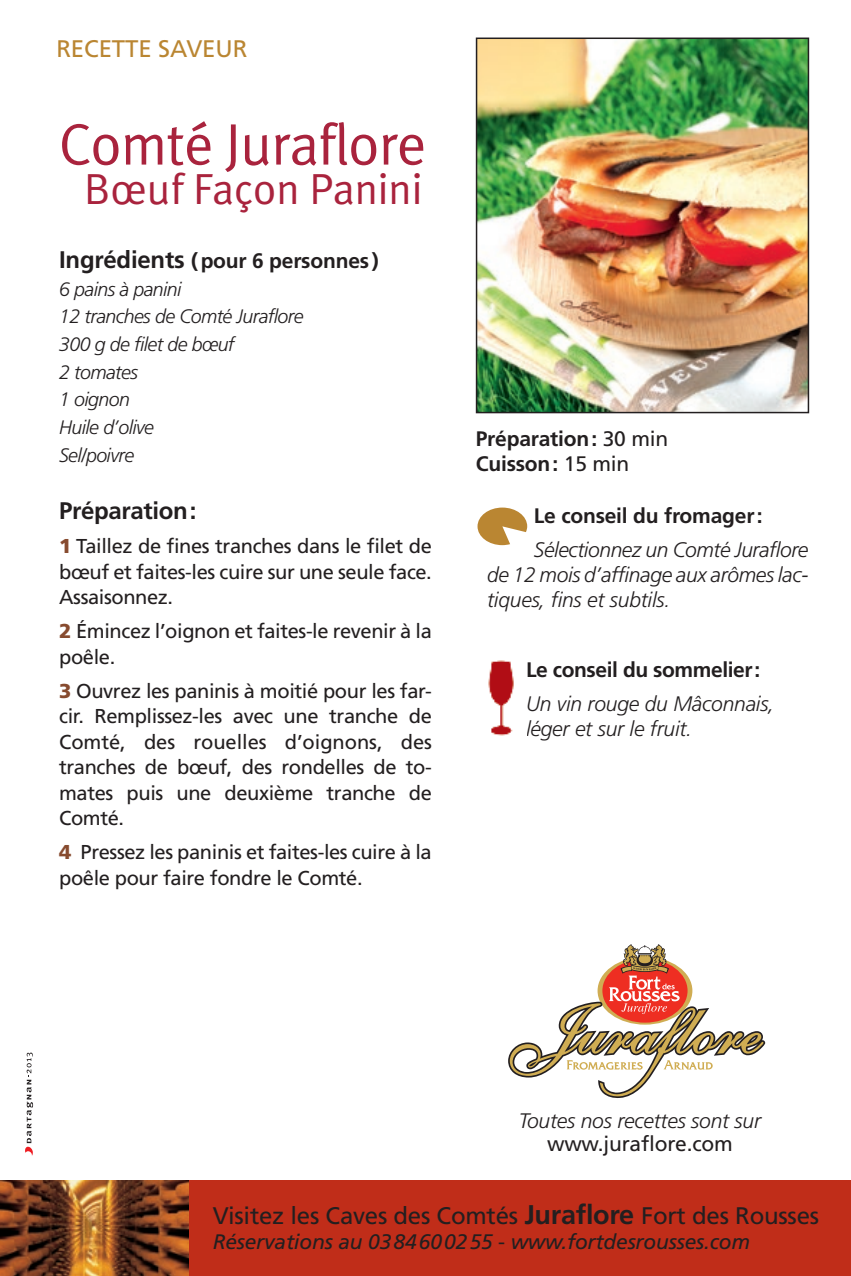
<style>
.page{position:relative;width:851px;height:1276px;background:#fff}
.page>*{position:absolute;margin:0;border:0;box-sizing:border-box;transform-origin:0 0}
.t1{font:58.5px "Meta Plus Normal";letter-spacing:-.015em;color:#a9233d}
.t2{font:43.5px "Meta Plus Normal";color:#a9233d}
.t3{font:24px "Frutiger";letter-spacing:-.01em;color:#231f20}
.t4{font:24px "Frutiger";letter-spacing:-.005em;color:#ba8632}
.t5{font:700 24px "Frutiger";letter-spacing:-.015em;color:#231f20}
.t6{font:italic 300 21px/25.2px "Frutiger";letter-spacing:-.01em;color:#231f20}
.t7{font:700 21px "Frutiger";letter-spacing:-.01em;color:#231f20}
.t8{font:italic 21px "Frutiger";letter-spacing:-.01em;color:#231f20}
.t9{font:20.1px/25.5px "Frutiger";letter-spacing:-.02em;color:#231f20;text-align:justify}
.t10{font:italic 300 19.5px "Frutiger";letter-spacing:-.03em;color:#231f20}
.s1{font-size:24px}
.s2{font-weight:900;color:#874b2f}
.s3{font-weight:400}
.s4{font-weight:400;font-style:normal}
.s5{font-weight:700;font-size:27px}
.s6{font-style:normal}
</style>
<div class="page">
<img style="left:478px;top:41px;width:328px;height:369px">
<div style="left:475px;top:38px;width:334px;height:375px;border:2px solid #231f20"></div>
<img style="left:488px;top:660px;width:26px;height:75px">
<svg style="left:508px;top:944px;width:257px;height:154px"></svg>
<div style="left:0;top:1180px;width:850px;height:96px;background:#c02d19"></div>
<img style="left:0;top:1180px;width:189px;height:96px">
<svg style="left:25px;top:1052px;width:8px;height:103px"></svg>
<svg style="left:477px;top:507px;width:50px;height:38px"></svg>
<p class="t4" style="left:56px;top:35px;width:192px">RECETTE SAVEUR</p>
<p class="t1" style="left:59px;top:110px;width:369px">Comté Juraflore</p>
<p class="t2" style="left:84px;top:163px;width:340px">Bœuf Façon Panini</p>
<p class="t7" style="left:59px;top:248px;width:321px"><span class="s1">Ingrédients</span> (pour 6 personnes)</p>
<p class="t10" style="left:59px;top:278px;width:124px">6 pains à panini</p>
<p class="t10" style="left:59px;top:305px;width:246px">12 tranches de Comté Juraflore</p>
<p class="t10" style="left:59px;top:333px;width:177px">300 g de filet de bœuf</p>
<p class="t10" style="left:59px;top:361px;width:80px">2 tomates</p>
<p class="t10" style="left:59px;top:388px;width:72px">1 oignon</p>
<p class="t10" style="left:59px;top:416px;width:96px">Huile d’olive</p>
<p class="t10" style="left:59px;top:444px;width:76px">Sel/poivre</p>
<p class="t5" style="left:59px;top:497px;width:139px">Préparation:</p>
<p class="t9" style="left:59px;top:533px;width:374px"><span class="s2">1</span> Taillez de fines tranches dans le filet de bœuf et faites-les cuire sur une seule face.<br>Assaisonnez.</p>
<p class="t9" style="left:59px;top:618px;width:374px"><span class="s2">2</span> Émincez l’oignon et faites-le revenir à la poêle.</p>
<p class="t9" style="left:59px;top:678px;width:374px"><span class="s2">3</span> Ouvrez les paninis à moitié pour les far&shy;cir. Remplissez-les avec une tranche de Comté, des rouelles d’oignons, des tranches de bœuf, des rondelles de to&shy;mates puis une deuxième tranche de Comté.</p>
<p class="t9" style="left:59px;top:839px;width:374px"><span class="s2">4</span> Pressez les paninis et faites-les cuire à la poêle pour faire fondre le Comté.</p>
<p class="t7" style="left:475px;top:426px;width:194px">Préparation: <span class="s3">30 min</span></p>
<p class="t7" style="left:475px;top:451px;width:155px">Cuisson: <span class="s3">15 min</span></p>
<p class="t7" style="left:534px;top:503px;width:230px">Le conseil du fromager:</p>
<p class="t6" style="left:487px;top:537px;width:323px;text-align:justify;text-indent:47px">Sélectionnez un Comté Juraflore de 12 mois d’affinage aux arômes lac&shy;tiques, fins et subtils.</p>
<p class="t7" style="left:526px;top:657px;width:236px">Le conseil du sommelier:</p>
<p class="t6" style="left:526px;top:690px;width:250px">Un vin rouge du Mâconnais, léger et sur le fruit.</p>
<p class="t6" style="left:518px;top:1110px;width:244px;line-height:22.2px;text-align:center">Toutes nos recettes sont sur <span class="s4">www.juraflore.com</span></p>
<p class="t3" style="left:213px;top:1201px;width:608px">Visitez les Caves des Comtés <span class="s5">Juraflore</span> Fort des Rousses</p>
<p class="t8" style="left:213px;top:1229px;width:539px">Réservations au 0384600255 <span class="s6">-</span> www.fortdesrousses.com</p>
</div>
